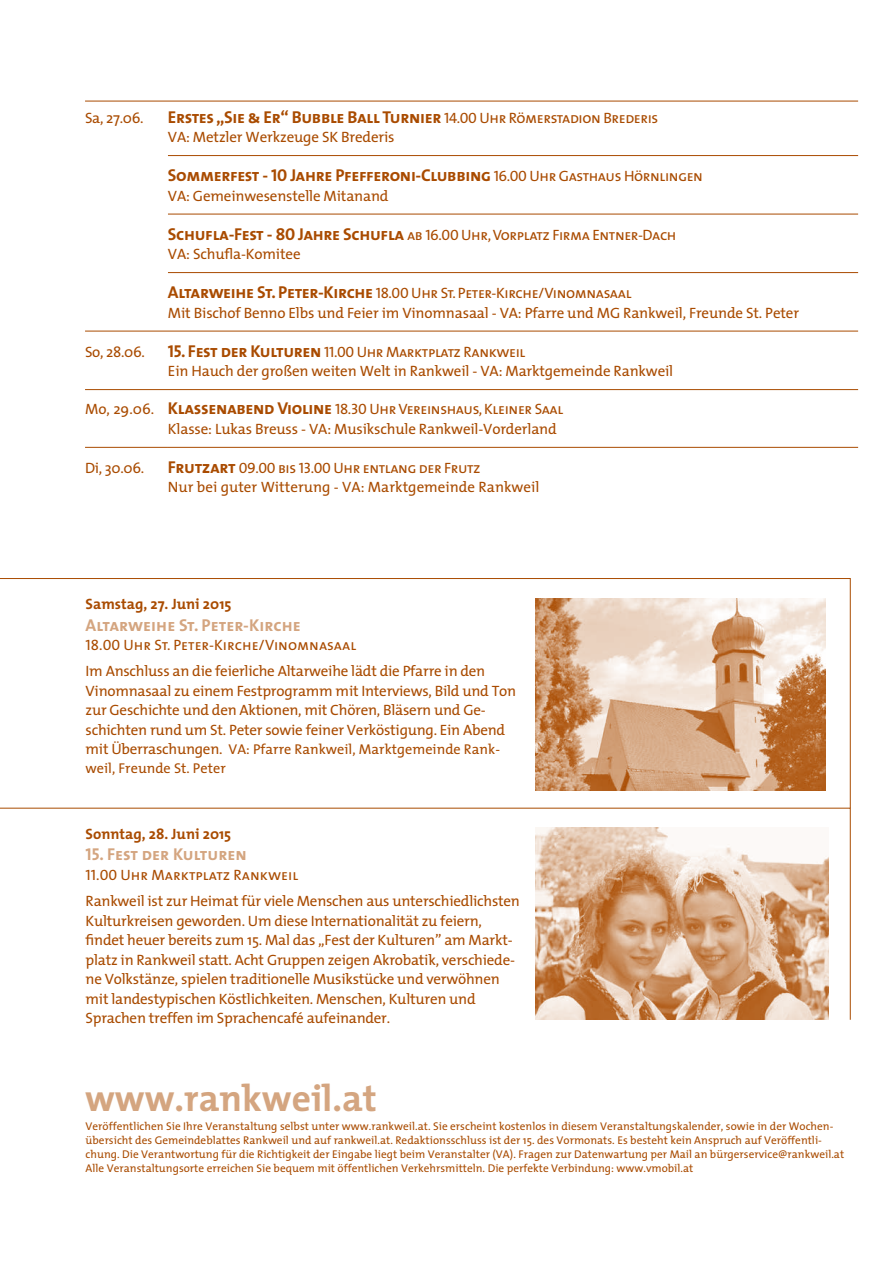
<style>
.page{position:relative;width:893px;height:1263px;background:#fff}
.page>*{position:absolute;margin:0;border:0;box-sizing:border-box;transform-origin:0 0}
.t1{font:700 37.5px "The Mix";color:#d4a580}
.t2{font:17.25px "The Mix Bold Caps";letter-spacing:-.02em;color:#a94b00}
.t3{font:17.25px "The Mix Bold Caps";color:#d4a580}
.t4{font:15px/19.5px "The Mix";letter-spacing:-.015em;color:#a94b00}
.t5{font:15px "The Mix Caps";letter-spacing:-.025em;color:#a94b00}
.t6{font:15px "The Mix Caps";color:#a94b00}
.t7{font:700 15px "The Mix";color:#a94b00}
.t8{font:14.25px/18.8px "The Mix";color:#a94b00}
.t9{font:11.25px/14.2px "The Mix";color:#a94b00}
.s1{font-family:"The Mix Caps";font-size:15px}
.s2{font-family:"The Mix Bold Caps";font-size:17.25px}
.s3{font-family:"The Mix"}
.s4{font-size:15px}
</style>
<div class="page">
<hr style="left:85px;top:101px;width:773px;height:1px;background:#a94b00">
<hr style="left:168px;top:155px;width:690px;height:1px;background:#a94b00">
<hr style="left:168px;top:214px;width:690px;height:1px;background:#a94b00">
<hr style="left:168px;top:272px;width:690px;height:1px;background:#a94b00">
<hr style="left:85px;top:331px;width:773px;height:1px;background:#a94b00">
<hr style="left:85px;top:389px;width:773px;height:1px;background:#a94b00">
<hr style="left:85px;top:447px;width:83px;height:1px;background:#a94b00">
<hr style="left:168px;top:447px;width:690px;height:1px;background:#a94b00">
<svg style="left:0;top:808px;width:851px;height:212px"></svg>
<img style="left:535px;top:828px;width:294px;height:192px">
<svg style="left:0;top:578px;width:851px;height:230px"></svg>
<img style="left:535px;top:598px;width:290px;height:192px">
<p class="t4" style="left:85px;top:107px;width:60px">Sa, 27.06.</p>
<p class="t2" style="left:168px;top:102px;width:492px">Erstes„Sie &amp; Er“ Bubble Ball Turnier <span class="s1">14.00 Uhr Römerstadion Brederis</span></p>
<p class="t4" style="left:168px;top:127px;width:228px">VA: Metzler Werkzeuge SK Brederis</p>
<p class="t2" style="left:168px;top:161px;width:537px">Sommerfest - 10 Jahre Pfefferoni-Clubbing <span class="s1">16.00 Uhr Gasthaus Hörnlingen</span></p>
<p class="t4" style="left:168px;top:185px;width:222px">VA: Gemeinwesenstelle Mitanand</p>
<p class="t5" style="left:168px;top:222px;width:510px"><span class="s2">Schufla-Fest - 80 Jahre Schufla</span> ab 16.00 Uhr, Vorplatz Firma Entner-Dach</p>
<p class="t4" style="left:168px;top:244px;width:134px">VA: Schufla-Komitee</p>
<p class="t5" style="left:168px;top:281px;width:465px"><span class="s2">Altarweihe St. Peter-Kirche</span> 18.00 Uhr St. Peter-Kirche/Vinomnasaal</p>
<p class="t4" style="left:168px;top:302px;width:633px">Mit Bischof Benno Elbs und Feier im Vinomnasaal - VA: Pfarre und MG Rankweil, Freunde St. Peter</p>
<p class="t4" style="left:85px;top:341px;width:61px">So, 28.06.</p>
<p class="t5" style="left:168px;top:339px;width:359px"><span class="s2">15. Fest der Kulturen</span> 11.00 Uhr Marktplatz Rankweil</p>
<p class="t4" style="left:168px;top:361px;width:507px">Ein Hauch der großen weiten Welt in Rankweil - VA: Marktgemeinde Rankweil</p>
<p class="t5" style="left:85px;top:397px;width:480px"><span class="s3">Mo, 29.06.</span> <span class="s2">Klassenabend Violine</span> 18.30 Uhr Vereinshaus, Kleiner Saal</p>
<p class="t4" style="left:168px;top:419px;width:390px">Klasse: Lukas Breuss - VA: Musikschule Rankweil-Vorderland</p>
<p class="t4" style="left:85px;top:458px;width:61px">Di, 30.06.</p>
<p class="t5" style="left:168px;top:455px;width:314px"><span class="s2">Frutzart</span> 09.00 bis 13.00 Uhr entlang der Frutz</p>
<p class="t4" style="left:168px;top:477px;width:373px">Nur bei guter Witterung - VA: Marktgemeinde Rankweil</p>
<p class="t7" style="left:86px;top:591px;width:147px">Samstag, 27. Juni 2015</p>
<p class="t3" style="left:86px;top:610px;width:217px">Altarweihe St. Peter-Kirche</p>
<p class="t6" style="left:86px;top:632px;width:272px">18.00 Uhr St. Peter-Kirche/Vinomnasaal</p>
<p class="t4" style="left:86px;top:661px;width:432px">Im Anschluss an die feierliche Altarweihe lädt die Pfarre in den Vinomnasaal zu einem Festprogramm mit Interviews, Bild und Ton zur Geschichte und den Aktionen, mit Chören, Bläsern und Ge&shy;schichten rund um St. Peter sowie feiner Verköstigung. Ein Abend</p>
<p class="t8" style="left:86px;top:740px;width:416px"><span class="s4">mit Überraschungen.</span> VA: Pfarre Rankweil, Marktgemeinde Rank&shy;weil, Freunde St. Peter</p>
<p class="t7" style="left:86px;top:821px;width:147px">Sonntag, 28. Juni 2015</p>
<p class="t3" style="left:86px;top:840px;width:163px">15. Fest der Kulturen</p>
<p class="t6" style="left:86px;top:862px;width:214px">11.00 Uhr Marktplatz Rankweil</p>
<p class="t4" style="left:86px;top:891px;width:436px">Rankweil ist zur Heimat für viele Menschen aus unterschiedlichsten Kulturkreisen geworden. Um diese Internationalität zu feiern, findet heuer bereits zum 15. Mal das „Fest der Kulturen” am Markt&shy;platz in Rankweil statt. Acht Gruppen zeigen Akrobatik, verschiede&shy;ne Volkstänze, spielen traditionelle Musikstücke und verwöhnen mit landestypischen Köstlichkeiten. Menschen, Kulturen und Sprachen treffen im Sprachencafé aufeinander.</p>
<h1 class="t1" style="left:85px;top:1067px;width:293px">www.rankweil.at</h1>
<p class="t9" style="left:86px;top:1118px;width:760px">Veröffentlichen Sie Ihre Veranstaltung selbst unter www.rankweil.at. Sie erscheint kostenlos in diesem Veranstaltungskalender, sowie in der Wochen&shy;übersicht des Gemeindeblattes Rankweil und auf rankweil.at. Redaktionsschluss ist der 15. des Vormonats. Es besteht kein Anspruch auf Veröffentli&shy;chung. Die Verantwortung für die Richtigkeit der Eingabe liegt beim Veranstalter (VA). Fragen zur Datenwartung per Mail an bürgerservice@rankweil.at Alle Veranstaltungsorte erreichen Sie bequem mit öffentlichen Verkehrsmitteln. Die perfekte Verbindung: www.vmobil.at</p>
</div>
